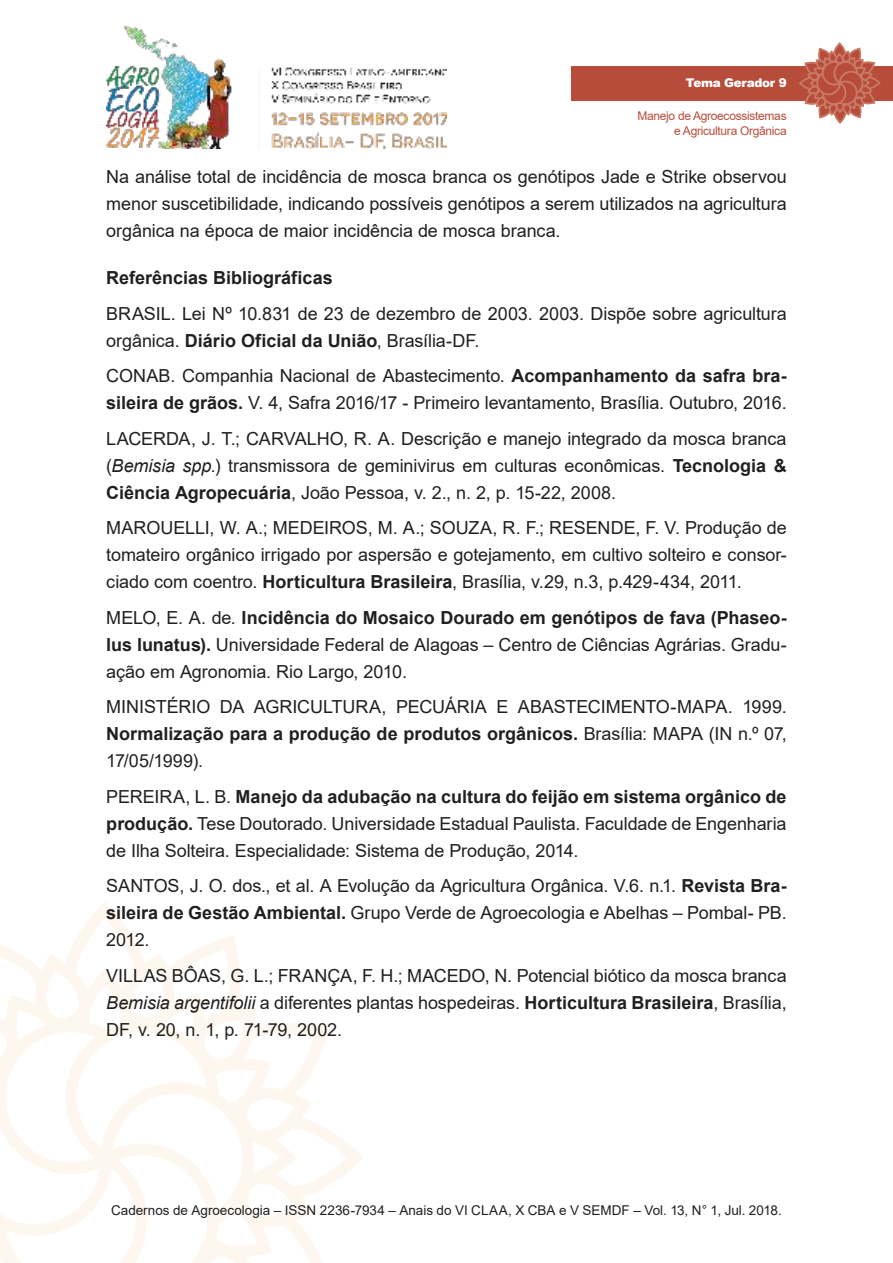
<style>
.page{position:relative;width:893px;height:1263px;background:#fff}
.page>*{position:absolute;margin:0;border:0;box-sizing:border-box;transform-origin:0 0}
.t1{font:18px/27px "Arial";letter-spacing:-.005em;color:#221f1f;text-align:justify}
.t2{font:700 18px "Arial";color:#221f1f}
.t3{font:13.5px "Arial";color:#221f1f}
.t4{font:12px/14.4px "Arial";letter-spacing:-.025em;color:#b84c3b;text-align:right}
.t5{font:900 12px "Arial";letter-spacing:-.025em;color:#fff}
.s1{font-weight:700}
.s2{font-style:italic}
</style>
<div class="page">
<img style="left:106px;top:25px;width:340px;height:124px">
<svg style="left:0;top:910px;width:363px;height:353px"></svg>
<div style="left:571px;top:66px;width:322px;height:34px;background:#b84c3b"></div>
<svg style="left:798px;top:43px;width:83px;height:81px"></svg>
<p class="t5" style="left:686px;top:76px;width:102px">Tema Gerador 9</p>
<p class="t4" style="left:637px;top:110px;width:151px">Manejo de Agroecossistemas e Agricultura Orgânica</p>
<p class="t1" style="left:106px;top:165px;width:682px">Na análise total de incidência de mosca branca os genótipos Jade e Strike observou menor suscetibilidade, indicando possíveis genótipos a serem utilizados na agricultura orgânica na época de maior incidência de mosca branca.</p>
<p class="t2" style="left:106px;top:271px;width:228px">Referências Bibliográficas</p>
<p class="t1" style="left:106px;top:302px;width:682px">BRASIL. Lei Nº 10.831 de 23 de dezembro de 2003. 2003. Dispõe sobre agricultura orgânica. <span class="s1">Diário Oficial da União</span>, Brasília-DF.</p>
<p class="t1" style="left:106px;top:364px;width:682px">CONAB. Companhia Nacional de Abastecimento. <span class="s1">Acompanhamento da safra bra&shy;sileira de grãos.</span> V. 4, Safra 2016/17 - Primeiro levantamento, Brasília. Outubro, 2016.</p>
<p class="t1" style="left:106px;top:427px;width:682px">LACERDA, J. T.; CARVALHO, R. A. Descrição e manejo integrado da mosca branca (<span class="s2">Bemisia spp.</span>) transmissora de geminivirus em culturas econômicas. <span class="s1">Tecnologia &amp; Ciência Agropecuária</span>, João Pessoa, v. 2., n. 2, p. 15-22, 2008.</p>
<p class="t1" style="left:106px;top:516px;width:682px">MAROUELLI, W. A.; MEDEIROS, M. A.; SOUZA, R. F.; RESENDE, F. V. Produção de tomateiro orgânico irrigado por aspersão e gotejamento, em cultivo solteiro e consor&shy;ciado com coentro. <span class="s1">Horticultura Brasileira</span>, Brasília, v.29, n.3, p.429-434, 2011.</p>
<p class="t1" style="left:106px;top:606px;width:682px">MELO, E. A. de<span class="s2">.</span> <span class="s1">Incidência do Mosaico Dourado em genótipos de fava (Phaseo&shy;lus lunatus).</span> Universidade Federal de Alagoas – Centro de Ciências Agrárias. Gradu&shy;ação em Agronomia. Rio Largo, 2010.</p>
<p class="t1" style="left:106px;top:695px;width:682px">MINISTÉRIO DA AGRICULTURA, PECUÁRIA E ABASTECIMENTO-MAPA. 1999.<br><span class="s1">Normalização para a produção de produtos orgânicos.</span> Brasília: MAPA (IN n.º 07, 17/05/1999).</p>
<p class="t1" style="left:106px;top:785px;width:682px">PEREIRA, L. B. <span class="s1">Manejo da adubação na cultura do feijão em sistema orgânico de produção.</span> Tese Doutorado. Universidade Estadual Paulista. Faculdade de Engenharia de Ilha Solteira. Especialidade: Sistema de Produção, 2014.</p>
<p class="t1" style="left:106px;top:874px;width:682px">SANTOS, J. O. dos., et al. A Evolução da Agricultura Orgânica. V.6. n.1. <span class="s1">Revista Bra&shy;sileira de Gestão Ambiental.</span> Grupo Verde de Agroecologia e Abelhas – Pombal- PB.<br>2012.</p>
<p class="t1" style="left:106px;top:964px;width:682px">VILLAS BÔAS, G. L.; FRANÇA, F. H.; MACEDO, N. Potencial biótico da mosca branca <span class="s2">Bemisia argentifolii</span> a diferentes plantas hospedeiras. <span class="s1">Horticultura Brasileira</span>, Brasília, DF, v. 20, n. 1, p. 71-79, 2002.</p>
<p class="t3" style="left:111px;top:1205px;width:672px">Cadernos de Agroecologia – ISSN 2236-7934 – Anais do VI CLAA, X CBA e V SEMDF – Vol. 13, N° 1, Jul. 2018.</p>
</div>
